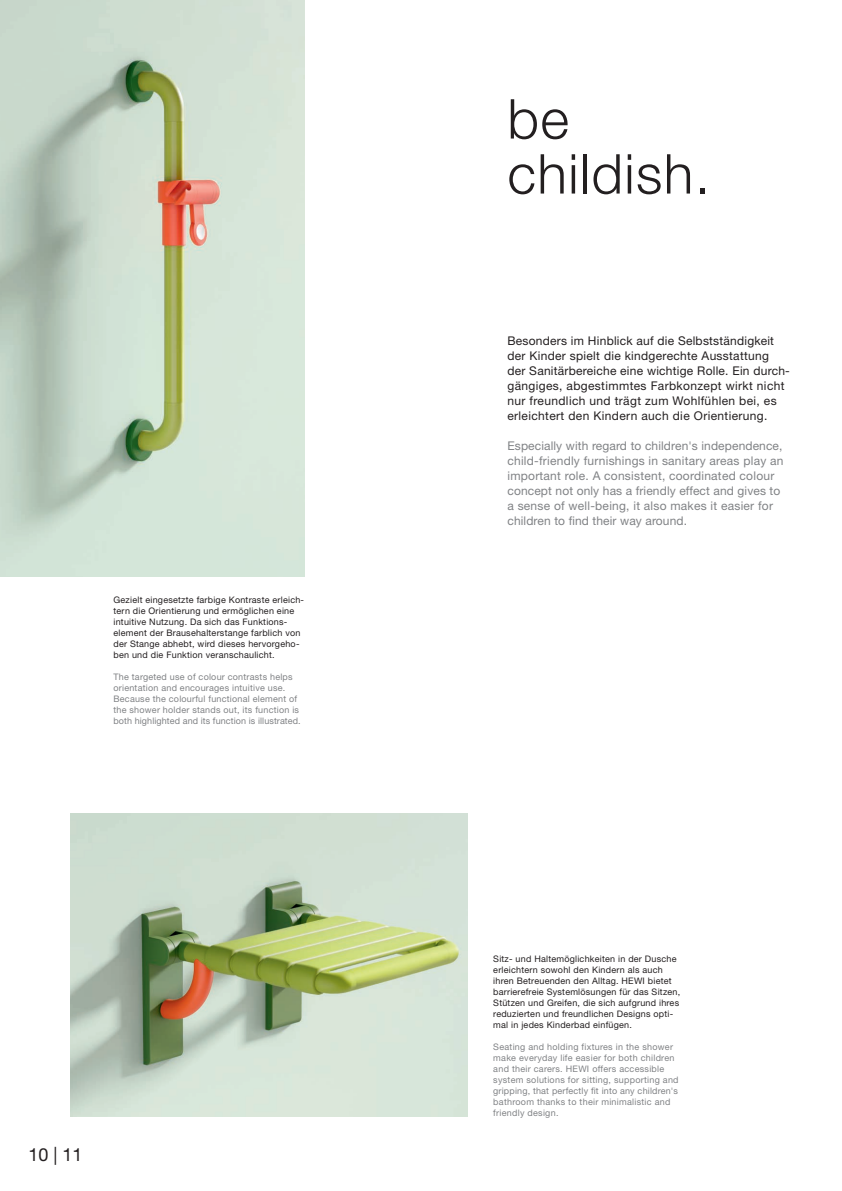
<style>
.page{position:relative;width:842px;height:1191px;background:#fff}
.page>*{position:absolute;margin:0;border:0;box-sizing:border-box;transform-origin:0 0}
.t1{font:300 55px/55px "Helvetica Neue LT Pro";letter-spacing:.025em;color:#231f20}
.t2{font:18px "Helvetica Neue LT Pro";color:#231f20}
.t3{font:12px/15px "Helvetica Neue LT Pro";letter-spacing:.025em;color:#231f20}
.t4{font:12px/15px "Helvetica Neue LT Pro";letter-spacing:.02em;color:#808285}
.t5{font:9px/11px "Helvetica Neue LT Pro";letter-spacing:.025em;color:#231f20}
.t6{font:9px/11px "Helvetica Neue LT Pro";letter-spacing:.025em;color:#808285}
</style>
<div class="page">
<img style="left:0;top:0;width:304px;height:576px">
<img style="left:71px;top:813px;width:397px;height:303px">
<p class="t5" style="left:114px;top:593px;width:192px">Gezielt eingesetzte farbige Kontraste erleich&shy;tern die Orientierung und ermöglichen eine intuitive Nutzung. Da sich das Funktions&shy;element der Brausehalterstange farblich von der Stange abhebt, wird dieses hervorgeho&shy;ben und die Funktion veranschaulicht.</p>
<p class="t6" style="left:114px;top:670px;width:189px">The targeted use of colour contrasts helps orientation and encourages intuitive use.<br>Because the colourful functional element of the shower holder stands out, its function is both highlighted and its function is illustrated.</p>
<h2 class="t2" style="left:28px;top:1143px;width:56px">10 | 11</h2>
<h1 class="t1" style="left:507px;top:90px;width:204px">be childish.</h1>
<p class="t3" style="left:507px;top:333px;width:284px">Besonders im Hinblick auf die Selbstständigkeit der Kinder spielt die kindgerechte Ausstattung der Sanitärbereiche eine wichtige Rolle. Ein durch&shy;gängiges, abgestimmtes Farbkonzept wirkt nicht nur freundlich und trägt zum Wohlfühlen bei, es erleichtert den Kindern auch die Orientierung.</p>
<p class="t4" style="left:507px;top:438px;width:278px">Especially with regard to children's independence, child-friendly furnishings in sanitary areas play an important role. A consistent, coordinated colour concept not only has a friendly effect and gives to a sense of well-being, it also makes it easier for children to find their way around.</p>
<p class="t5" style="left:493px;top:953px;width:189px">Sitz- und Haltemöglichkeiten in der Dusche erleichtern sowohl den Kindern als auch ihren Betreuenden den Alltag. HEWI bietet barrierefreie Systemlösungen für das Sitzen, Stützen und Greifen, die sich aufgrund ihres reduzierten und freundlichen Designs opti&shy;mal in jedes Kinderbad einfügen.</p>
<p class="t6" style="left:493px;top:1041px;width:187px">Seating and holding fixtures in the shower make everyday life easier for both children and their carers. HEWI offers accessible system solutions for sitting, supporting and gripping, that perfectly fit into any children's bathroom thanks to their minimalistic and friendly design.</p>
</div>
